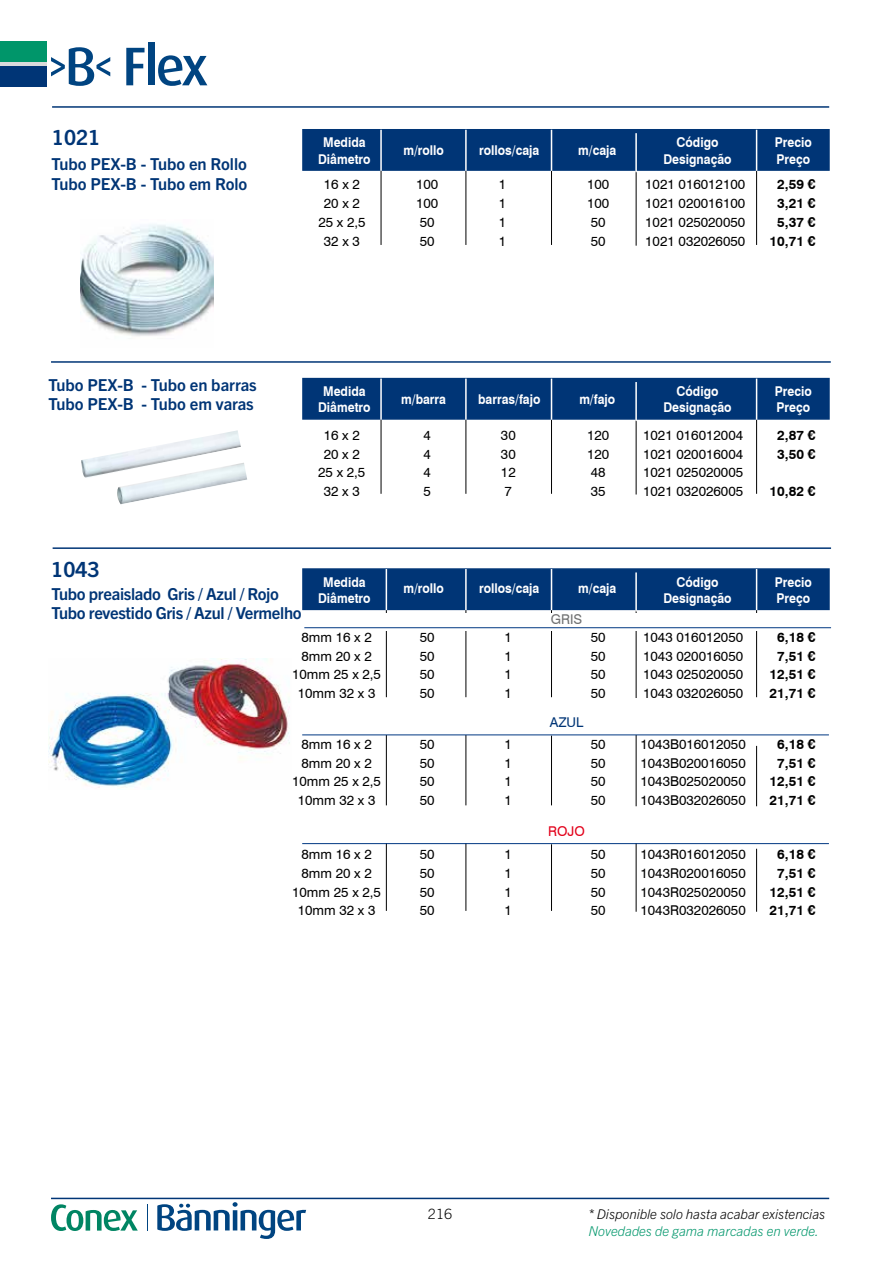
<style>
.page{position:relative;width:893px;height:1263px;background:#fff}
.page>*{position:absolute;margin:0;border:0;box-sizing:border-box;transform-origin:0 0}
.t1{font:700 21px "Trade Gothic Next LT Pro";color:#003576}
.t2{font:700 16.5px/19.8px "Trade Gothic Next LT Pro";color:#003576}
.t3{font:700 16.5px/19.8px "Trade Gothic Next LT Pro";letter-spacing:-.02em;color:#003576}
.t4{font:300 14.25px "Trade Gothic Next LT Pro";color:#000}
.t5{font:13.5px/18.8px "Swiss 721 BT";color:#000;text-align:justify}
.t6{font:700 13.5px/16.2px "Swiss 721 BT";color:#fff;text-align:center;scale:.9 1}
.t7{font:700 13.5px/18.8px "Swiss 721 BT";color:#000;text-align:center}
.t8{font:italic 300 13.5px "Trade Gothic Next LT Pro";color:#000}
.t9{font:italic 300 13.5px "Trade Gothic Next LT Pro";color:#00966b}
.t10{font:13.5px "Swiss 721 BT";color:#707172}
.t11{font:13.5px "Swiss 721 BT";color:#003576}
.t12{font:13.5px "Swiss 721 BT";color:#e2001a}
</style>
<div class="page">
<div style="left:0;top:61px;width:47px;height:8px;background:#d9dadb"></div>
<div style="left:0;top:41px;width:47px;height:21px;background:#00966a"></div>
<div style="left:0;top:66px;width:47px;height:21px;background:#003576"></div>
<hr style="left:52px;top:106px;width:777px;height:2px;background:#003576">
<hr style="left:51px;top:1198px;width:778px;height:1px;background:#003576">
<svg style="left:51px;top:47px;width:59px;height:39px"></svg>
<svg style="left:126px;top:48px;width:19px;height:37px"></svg>
<div style="left:148px;top:43px;width:7px;height:42px;background:#004481"></div>
<svg style="left:158px;top:55px;width:49px;height:31px"></svg>
<svg style="left:157px;top:1202px;width:149px;height:37px"></svg>
<svg style="left:51px;top:1204px;width:87px;height:27px"></svg>
<svg style="left:147px;top:1204px;width:1px;height:27px"></svg>
<img style="left:80px;top:224px;width:134px;height:112px">
<img style="left:81px;top:430px;width:166px;height:75px">
<hr style="left:51px;top:361px;width:780px;height:2px;background:#003576">
<hr style="left:53px;top:547px;width:778px;height:2px;background:#003576">
<img style="left:49px;top:659px;width:241px;height:129px">
<hr style="left:381px;top:130px;width:1px;height:115px;background:#000">
<hr style="left:381px;top:379px;width:1px;height:115px;background:#000">
<hr style="left:386px;top:569px;width:1px;height:128px;background:#000">
<hr style="left:386px;top:734px;width:1px;height:71px;background:#000">
<hr style="left:386px;top:843px;width:1px;height:68px;background:#000">
<hr style="left:466px;top:130px;width:1px;height:115px;background:#000">
<hr style="left:466px;top:379px;width:1px;height:115px;background:#000">
<hr style="left:466px;top:569px;width:1px;height:128px;background:#000">
<hr style="left:466px;top:734px;width:1px;height:71px;background:#000">
<hr style="left:466px;top:843px;width:1px;height:68px;background:#000">
<hr style="left:551px;top:130px;width:1px;height:115px;background:#000">
<hr style="left:551px;top:379px;width:1px;height:115px;background:#000">
<hr style="left:551px;top:569px;width:1px;height:128px;background:#000">
<hr style="left:551px;top:736px;width:1px;height:69px;background:#000">
<hr style="left:551px;top:844px;width:1px;height:67px;background:#000">
<hr style="left:636px;top:132px;width:1px;height:114px;background:#000">
<hr style="left:636px;top:380px;width:1px;height:114px;background:#000">
<hr style="left:636px;top:571px;width:1px;height:127px;background:#000">
<hr style="left:636px;top:734px;width:1px;height:72px;background:#000">
<hr style="left:636px;top:843px;width:1px;height:69px;background:#000">
<hr style="left:756px;top:131px;width:1px;height:114px;background:#000">
<hr style="left:756px;top:380px;width:1px;height:114px;background:#000">
<hr style="left:756px;top:570px;width:1px;height:127px;background:#000">
<hr style="left:756px;top:746px;width:1px;height:60px;background:#000">
<hr style="left:756px;top:849px;width:1px;height:63px;background:#000">
<div style="left:302px;top:129px;width:528px;height:42px;background:#003576;border:2px solid #003576"></div>
<div style="left:302px;top:378px;width:528px;height:42px;background:#003576;border:2px solid #003576"></div>
<div style="left:302px;top:568px;width:528px;height:42px;background:#003576;border:2px solid #003576"></div>
<hr style="left:380px;top:130px;width:2px;height:41px;background:#fff">
<hr style="left:380px;top:379px;width:2px;height:41px;background:#fff">
<hr style="left:386px;top:569px;width:1px;height:41px;background:#fff">
<hr style="left:465px;top:130px;width:2px;height:41px;background:#fff">
<hr style="left:465px;top:379px;width:2px;height:41px;background:#fff">
<hr style="left:465px;top:569px;width:2px;height:41px;background:#fff">
<hr style="left:551px;top:130px;width:1px;height:41px;background:#fff">
<hr style="left:551px;top:379px;width:1px;height:41px;background:#fff">
<hr style="left:551px;top:569px;width:1px;height:41px;background:#fff">
<hr style="left:635px;top:133px;width:2px;height:39px;background:#fff">
<hr style="left:635px;top:382px;width:2px;height:39px;background:#fff">
<hr style="left:635px;top:572px;width:2px;height:39px;background:#fff">
<hr style="left:756px;top:130px;width:1px;height:41px;background:#fff">
<hr style="left:756px;top:379px;width:1px;height:41px;background:#fff">
<hr style="left:756px;top:569px;width:1px;height:41px;background:#fff">
<div style="left:302px;top:613px;width:529px;height:18px;background:#fff"></div>
<hr style="left:304px;top:627px;width:527px;height:1px;background:#003882">
<hr style="left:302px;top:734px;width:527px;height:1px;background:#003882">
<hr style="left:302px;top:843px;width:527px;height:1px;background:#003882">
<h1 class="t1" style="left:52px;top:123px;width:50px">1021</h1>
<p class="t2" style="left:52px;top:153px;width:197px">Tubo PEX-B - Tubo en Rollo<br>Tubo PEX-B - Tubo em Rolo</p>
<p class="t6" style="left:318px;top:134px;width:60px">Medida<br>Diâmetro</p>
<p class="t5" style="left:318px;top:175px;width:49px;text-align:center">16 x 2<br>20 x 2<br>25 x 2,5<br>32 x 3</p>
<p class="t6" style="left:403px;top:142px;width:47px">m/rollo</p>
<p class="t5" style="left:416px;top:175px;width:24px;text-align:left">100<br>100<br>50<br>50</p>
<p class="t6" style="left:479px;top:142px;width:68px">rollos/caja</p>
<p class="t5" style="left:499px;top:175px;width:9px">1<br>1<br>1<br>1</p>
<p class="t6" style="left:578px;top:142px;width:44px">m/caja</p>
<p class="t5" style="left:587px;top:175px;width:24px;text-align:left">100<br>100<br>50<br>50</p>
<p class="t6" style="left:663px;top:134px;width:77px">Código<br>Designação</p>
<p class="t6" style="left:775px;top:134px;width:43px;text-align:left">Precio<br>Preço</p>
<p class="t5" style="left:645px;top:175px;width:102px">1021 016012100<br>1021 020016100<br>1021 025020050<br>1021 032026050</p>
<p class="t7" style="left:770px;top:175px;width:47px">2,59 €<br>3,21 €<br>5,37 €<br>10,71 €</p>
<p class="t2" style="left:49px;top:374px;width:210px">Tubo PEX-B - Tubo en barras<br>Tubo PEX-B - Tubo em varas</p>
<p class="t6" style="left:318px;top:383px;width:60px">Medida<br>Diâmetro</p>
<p class="t6" style="left:401px;top:391px;width:51px">m/barra</p>
<p class="t6" style="left:478px;top:391px;width:71px">barras/fajo</p>
<p class="t6" style="left:579px;top:391px;width:41px">m/fajo</p>
<p class="t6" style="left:663px;top:383px;width:77px">Código<br>Designação</p>
<p class="t6" style="left:775px;top:383px;width:43px;text-align:left">Precio<br>Preço</p>
<p class="t5" style="left:318px;top:426px;width:49px;text-align:center">16 x 2<br>20 x 2<br>25 x 2,5<br>32 x 3</p>
<p class="t5" style="left:423px;top:426px;width:9px">4<br>4<br>4<br>5</p>
<p class="t5" style="left:501px;top:426px;width:16px">30<br>30<br>12<br>7</p>
<p class="t5" style="left:587px;top:426px;width:24px;text-align:left">120<br>120<br>48<br>35</p>
<p class="t5" style="left:643px;top:426px;width:102px">1021 016012004<br>1021 020016004<br>1021 025020005<br>1021 032026005</p>
<p class="t7" style="left:777px;top:426px;width:40px;text-align:left">2,87 €<br>3,50 €</p>
<p class="t7" style="left:770px;top:482px;width:47px">10,82 €</p>
<h1 class="t1" style="left:51px;top:555px;width:50px">1043</h1>
<p class="t3" style="left:52px;top:583px;width:252px">Tubo preaislado Gris / Azul / Rojo<br>Tubo revestido Gris / Azul / Vermelho</p>
<p class="t6" style="left:318px;top:574px;width:60px">Medida<br>Diâmetro</p>
<p class="t6" style="left:403px;top:580px;width:47px">m/rollo</p>
<p class="t6" style="left:479px;top:580px;width:68px">rollos/caja</p>
<p class="t6" style="left:578px;top:580px;width:44px">m/caja</p>
<p class="t10" style="left:551px;top:611px;width:33px">GRIS</p>
<p class="t6" style="left:663px;top:574px;width:77px">Código<br>Designação</p>
<p class="t6" style="left:775px;top:574px;width:43px;text-align:left">Precio<br>Preço</p>
<p class="t5" style="left:292px;top:627px;width:90px;text-align:center">8mm 16 x 2<br>8mm 20 x 2<br>10mm 25 x 2,5<br>10mm 32 x 3</p>
<p class="t5" style="left:292px;top:735px;width:90px;text-align:center">8mm 16 x 2<br>8mm 20 x 2<br>10mm 25 x 2,5<br>10mm 32 x 3</p>
<p class="t5" style="left:420px;top:627px;width:16px">50<br>50<br>50<br>50</p>
<p class="t5" style="left:420px;top:735px;width:16px">50<br>50<br>50<br>50</p>
<p class="t5" style="left:505px;top:627px;width:9px">1<br>1<br>1<br>1</p>
<p class="t5" style="left:505px;top:735px;width:9px">1<br>1<br>1<br>1</p>
<p class="t5" style="left:591px;top:627px;width:16px">50<br>50<br>50<br>50</p>
<p class="t11" style="left:550px;top:714px;width:35px">AZUL</p>
<p class="t5" style="left:591px;top:735px;width:16px">50<br>50<br>50<br>50</p>
<p class="t5" style="left:643px;top:627px;width:102px">1043 016012050<br>1043 020016050<br>1043 025020050<br>1043 032026050</p>
<p class="t5" style="left:640px;top:735px;width:107px">1043B016012050<br>1043B020016050<br>1043B025020050<br>1043B032026050</p>
<p class="t7" style="left:770px;top:627px;width:47px">6,18 €<br>7,51 €<br>12,51 €<br>21,71 €</p>
<p class="t7" style="left:770px;top:735px;width:47px">6,18 €<br>7,51 €<br>12,51 €<br>21,71 €</p>
<p class="t12" style="left:548px;top:823px;width:38px">ROJO</p>
<p class="t5" style="left:292px;top:845px;width:90px;text-align:center">8mm 16 x 2<br>8mm 20 x 2<br>10mm 25 x 2,5<br>10mm 32 x 3</p>
<p class="t5" style="left:420px;top:845px;width:16px">50<br>50<br>50<br>50</p>
<p class="t5" style="left:505px;top:845px;width:9px">1<br>1<br>1<br>1</p>
<p class="t5" style="left:591px;top:845px;width:16px">50<br>50<br>50<br>50</p>
<p class="t5" style="left:640px;top:845px;width:107px">1043R016012050<br>1043R020016050<br>1043R025020050<br>1043R032026050</p>
<p class="t7" style="left:770px;top:845px;width:47px">6,18 €<br>7,51 €<br>12,51 €<br>21,71 €</p>
<p class="t4" style="left:428px;top:1204px;width:26px">216</p>
<p class="t8" style="left:588px;top:1205px;width:238px">* Disponible solo hasta acabar existencias</p>
<p class="t9" style="left:588px;top:1221px;width:232px">Novedades de gama marcadas en verde.</p>
</div>
